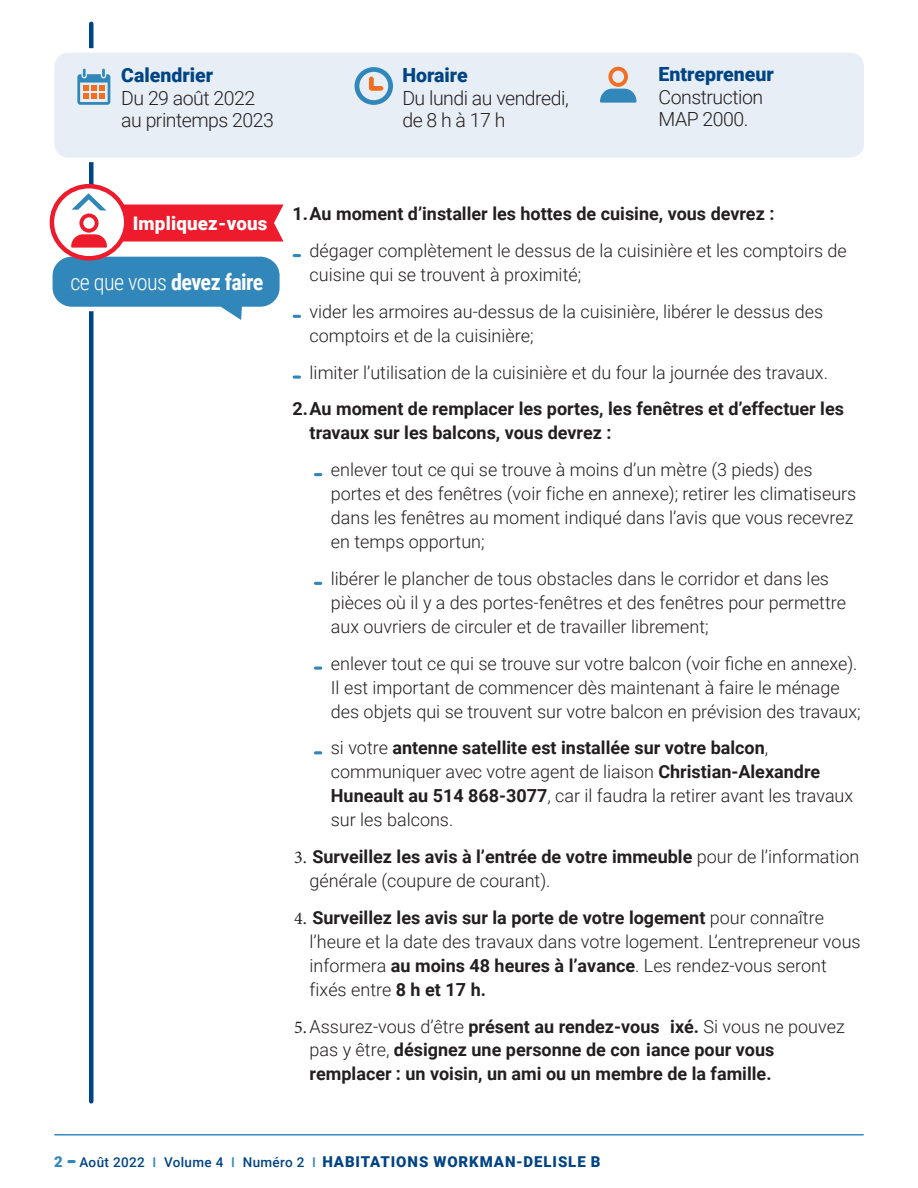
<style>
.page{position:relative;width:918px;height:1188px;background:#fff}
.page>*{position:absolute;margin:0;border:0;box-sizing:border-box;transform-origin:0 0}
.t1{font:700 22.5px "Roboto Condensed";letter-spacing:-.025em;color:#fff}
.t2{font:300 19.5px/22.5px "Roboto";letter-spacing:-.025em;color:#231f20}
.t3{font:900 19.5px "Roboto";color:#014484}
.t4{font:900 18.75px "Roboto";letter-spacing:.01em;color:#fff}
.t5{font:300 18px/24px "Roboto";color:#231f20}
.t6{font:700 18px/23.9px "Roboto";color:#231f20}
.t7{font:900 15px "Roboto";letter-spacing:.06em;color:#014484}
.s1{font-weight:300}
.s2{font-weight:700}
.s3{font-family:"Minion Pro";font-weight:400}
.s4{color:#3287ba}
.s5{font-weight:500;font-size:13.5px}
.s6{font-weight:500;font-size:13.5px;color:#3287ba}
</style>
<div class="page">
<div style="left:89px;top:24px;width:5px;height:1077px;background:#014484"></div>
<div style="left:52px;top:50px;width:814px;height:110px;background:#e7eef5;border-radius:16px"></div>
<div style="left:50px;top:48px;width:819px;height:114px;border:4px solid #fff;border-radius:16px"></div>
<svg style="left:69px;top:1160px;width:5px;height:3px"></svg>
<svg style="left:355px;top:67px;width:38px;height:38px"></svg>
<svg style="left:77px;top:69px;width:33px;height:36px"></svg>
<svg style="left:600px;top:66px;width:37px;height:37px"></svg>
<hr style="left:55px;top:1134px;width:808px;height:2px;background:#3889be">
<svg style="left:294px;top:254px;width:6px;height:3px"></svg>
<svg style="left:294px;top:315px;width:6px;height:3px"></svg>
<svg style="left:294px;top:376px;width:6px;height:3px"></svg>
<svg style="left:315px;top:473px;width:6px;height:3px"></svg>
<svg style="left:315px;top:582px;width:6px;height:3px"></svg>
<svg style="left:315px;top:667px;width:6px;height:3px"></svg>
<svg style="left:315px;top:751px;width:6px;height:3px"></svg>
<svg style="left:52px;top:186px;width:74px;height:72px"></svg>
<div style="left:50px;top:184px;width:78px;height:77px;border:4px solid #ee1b2c;border-radius:50%"></div>
<svg style="left:49px;top:193px;width:235px;height:139px"></svg>
<p class="t3" style="left:121px;top:62px;width:93px">Calendrier</p>
<p class="t2" style="left:121px;top:86px;width:154px">Du 29 août 2022 au printemps 2023</p>
<p class="t3" style="left:402px;top:62px;width:67px">Horaire</p>
<p class="t2" style="left:402px;top:86px;width:168px">Du lundi au vendredi, de 8 h à 17 h</p>
<p class="t3" style="left:659px;top:60px;width:117px">Entrepreneur</p>
<p class="t2" style="left:659px;top:85px;width:106px">Construction<br>MAP 2000.</p>
<p class="t4" style="left:133px;top:210px;width:136px">Impliquez-vous</p>
<p class="t1" style="left:70px;top:267px;width:195px"><span class="s1">ce que vous</span> devez faire</p>
<p class="t6" style="left:293px;top:201px;width:483px">1.Au moment d’installer les hottes de cuisine, vous devrez :</p>
<p class="t5" style="left:310px;top:238px;width:539px">dégager complètement le dessus de la cuisinière et les comptoirs de cuisine qui se trouvent à proximité;</p>
<p class="t5" style="left:310px;top:299px;width:515px">vider les armoires au-dessus de la cuisinière, libérer le dessus des comptoirs et de la cuisinière;</p>
<p class="t5" style="left:310px;top:360px;width:520px">limiter l’utilisation de la cuisinière et du four la journée des travaux.</p>
<p class="t6" style="left:310px;top:396px;width:536px;text-indent:-17px">2.Au moment de remplacer les portes, les fenêtres et d’effectuer les travaux sur les balcons, vous devrez :</p>
<p class="t5" style="left:331px;top:457px;width:527px">enlever tout ce qui se trouve à moins d’un mètre (3 pieds) des portes et des fenêtres (voir fiche en annexe); retirer les climatiseurs dans les fenêtres au moment indiqué dans l’avis que vous recevrez en temps opportun;</p>
<p class="t5" style="left:331px;top:566px;width:517px">libérer le plancher de tous obstacles dans le corridor et dans les pièces où il y a des portes-fenêtres et des fenêtres pour permettre aux ouvriers de circuler et de travailler librement;</p>
<p class="t5" style="left:331px;top:651px;width:531px">enlever tout ce qui se trouve sur votre balcon (voir fiche en annexe).<br>Il est important de commencer dès maintenant à faire le ménage des objets qui se trouvent sur votre balcon en prévision des travaux;</p>
<p class="t5" style="left:331px;top:735px;width:524px">si votre <span class="s2">antenne satellite est installée sur votre balcon</span>, communiquer avec votre agent de liaison <span class="s2">Christian-Alexandre Huneault au 514 868-3077</span>, car il faudra la retirer avant les travaux sur les balcons.</p>
<p class="t5" style="left:310px;top:844px;width:551px;text-indent:-15px"><span class="s3">3.</span> <span class="s2">Surveillez les avis à l’entrée de votre immeuble</span> pour de l’information générale (coupure de courant).</p>
<p class="t5" style="left:310px;top:905px;width:553px;text-indent:-15px"><span class="s3">4.</span> <span class="s2">Surveillez les avis sur la porte de votre logement</span> pour connaître l’heure et la date des travaux dans votre logement. L’entrepreneur vous informera <span class="s2">au moins 48 heures à l’avance</span>. Les rendez-vous seront fixés entre <span class="s2">8 h et 17 h.</span></p>
<p class="t6" style="left:310px;top:1014px;width:537px;text-indent:-15px"><span class="s3">5.</span><span class="s1">Assurez-vous d’être</span> présent au rendez-vous ixé. <span class="s1">Si vous ne pouvez pas y être,</span> désignez une personne de con iance pour vous remplacer : un voisin, un ami ou un membre de la famille.</p>
<p class="t7" style="left:54px;top:1151px;width:548px"><span class="s4">2</span> <span class="s5">Août 2022</span> <span class="s6">I</span> <span class="s5">Volume 4</span> <span class="s6">I</span> <span class="s5">Numéro 2</span> <span class="s6">I</span> HABITATIONS WORKMAN-DELISLE B</p>
</div>
